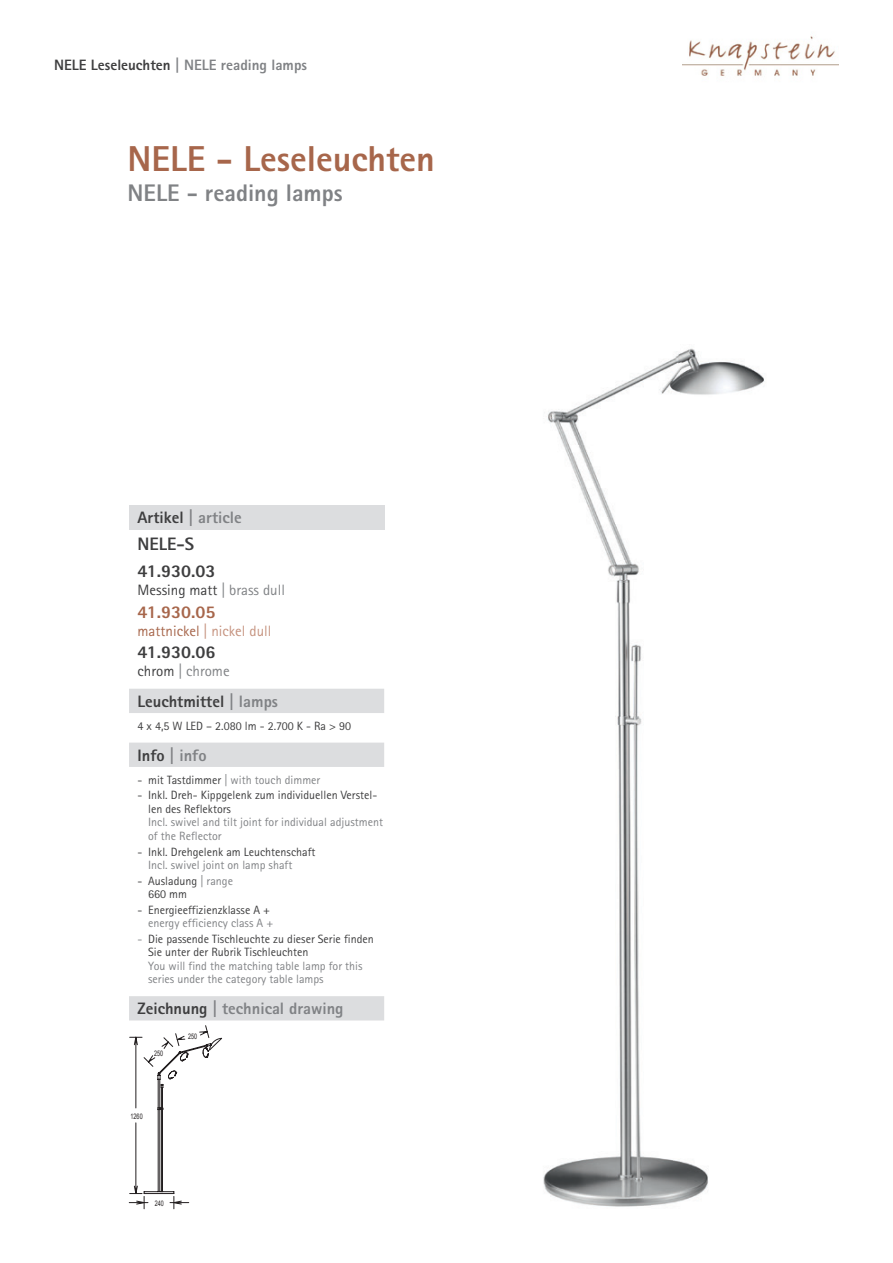
<style>
.page{position:relative;width:893px;height:1263px;background:#fff}
.page>*{position:absolute;margin:0;border:0;box-sizing:border-box;transform-origin:0 0}
.t1{font:800 36px "Rotis Sans Serif Std";color:#a7664b}
.t2{font:800 24px "Rotis Sans Serif Std";color:#808285}
.t3{font:800 18px/27px "Rotis Sans Serif Std";color:#3e3e3f}
.t4{font:800 18px "Rotis Sans Serif Std";color:#a7664b}
.t5{font:800 16.5px "Rotis Sans Serif Std";color:#808285}
.t6{font:800 16.5px "Rotis Sans Serif Std";color:#3e3e3f}
.t7{font:800 15px "Rotis Sans Serif Std";color:#808285}
.t8{font:15px "Rotis Sans Serif Std";color:#3e3e3f}
.t9{font:15px "Rotis Sans Serif Std";color:#c5927e}
.t10{font:15px "Rotis Sans Serif Std";color:#808285}
.t11{font:12px/13.5px "Rotis Sans Serif Std";color:#3e3e3f}
.t12{font:12px/13.5px "Rotis Sans Serif Std";color:#808285}
.t13{font:7.65px "Arial";color:#231f20;scale:.71 1}
.s1{color:#3e3e3f}
.s2{color:#808285}
.s3{color:#a7664b}
</style>
<div class="page">
<img style="left:682px;top:36px;width:157px;height:40px">
<img style="left:543px;top:348px;width:222px;height:859px">
<div style="left:129px;top:505px;width:255px;height:24px;background:#dcdddf"></div>
<svg style="left:129px;top:689px;width:255px;height:331px"></svg>
<svg style="left:129px;top:1025px;width:93px;height:184px"></svg>
<p class="t7" style="left:54px;top:55px;width:255px"><span class="s1">NELE Leseleuchten</span> | NELE reading lamps</p>
<h1 class="t1" style="left:128px;top:136px;width:309px">NELE - Leseleuchten</h1>
<h2 class="t2" style="left:128px;top:177px;width:217px">NELE - reading lamps</h2>
<h3 class="t5" style="left:138px;top:507px;width:106px"><span class="s1">Artikel</span> | article</h3>
<h3 class="t3" style="left:138px;top:531px;width:80px">NELE-S<br>41.930.03</h3>
<p class="t8" style="left:138px;top:581px;width:149px">Messing matt <span class="s2">| brass dull</span></p>
<h3 class="t4" style="left:138px;top:600px;width:80px">41.930.05</h3>
<p class="t9" style="left:138px;top:622px;width:135px"><span class="s3">mattnickel</span> | nickel dull</p>
<h3 class="t3" style="left:138px;top:638px;width:80px">41.930.06</h3>
<p class="t10" style="left:138px;top:662px;width:94px"><span class="s1">chrom</span> | chrome</p>
<h3 class="t6" style="left:138px;top:690px;width:142px">Leuchtmittel <span class="s2">| lamps</span></h3>
<p class="t11" style="left:138px;top:719px;width:215px">4 x 4,5 W LED – 2.080 lm - 2.700 K - Ra &gt; 90</p>
<h3 class="t5" style="left:138px;top:744px;width:71px"><span class="s1">Info</span> | info</h3>
<p class="t12" style="left:138px;top:773px;width:184px"><span class="s1">- mit Tastdimmer</span> | with touch dimmer</p>
<p class="t11" style="left:148px;top:789px;width:231px;text-indent:-11px">- Inkl. Dreh- Kippgelenk zum individuellen Verstel&shy;len des Reflektors</p>
<p class="t12" style="left:148px;top:816px;width:236px">Incl. swivel and tilt joint for individual adjustment of the Reflector</p>
<p class="t11" style="left:138px;top:845px;width:179px">- Inkl. Drehgelenk am Leuchtenschaft</p>
<p class="t12" style="left:148px;top:858px;width:146px">Incl. swivel joint on lamp shaft</p>
<p class="t11" style="left:148px;top:874px;width:86px;text-indent:-11px">- Ausladung <span class="s2">| range<br></span>660 mm</p>
<p class="t11" style="left:138px;top:903px;width:134px">- Energieeffizienzklasse A +</p>
<p class="t12" style="left:148px;top:916px;width:127px">energy efficiency class A +</p>
<p class="t11" style="left:148px;top:932px;width:227px;text-indent:-11px"><span class="s2">-</span> Die passende Tischleuchte zu dieser Serie finden<br>Sie unter der Rubrik Tischleuchten</p>
<p class="t12" style="left:148px;top:959px;width:216px">You will find the matching table lamp for this series under the category table lamps</p>
<h3 class="t5" style="left:138px;top:998px;width:207px"><span class="s1">Zeichnung</span> | technical drawing</h3>
<p class="t13" style="left:154px;top:1048px;width:14px">250</p>
<p class="t13" style="left:131px;top:1111px;width:19px">1260</p>
<p class="t13" style="left:188px;top:1031px;width:14px">250</p>
<p class="t13" style="left:155px;top:1198px;width:14px">240</p>
</div>
